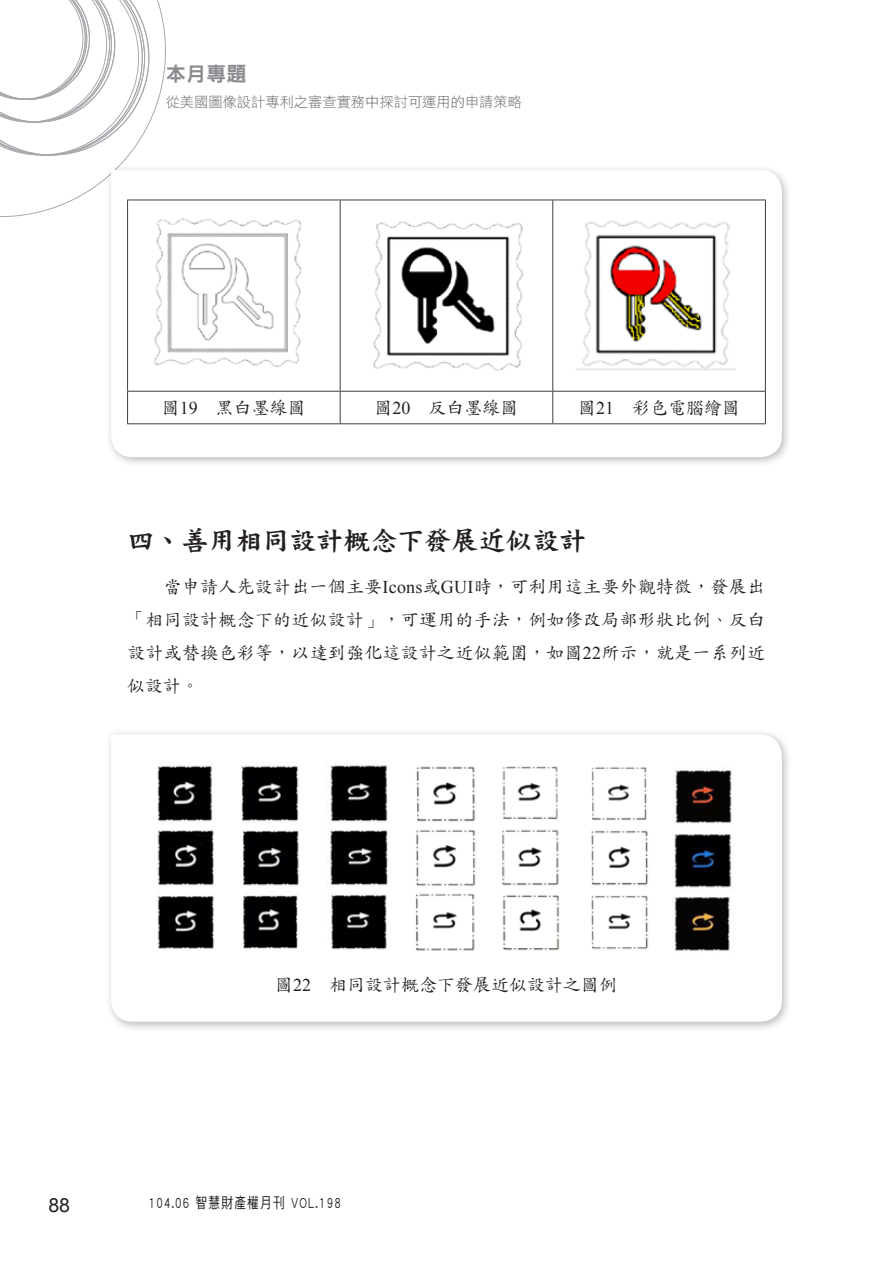
<style>
.page{position:relative;width:893px;height:1263px;background:#fff}
.page>*{position:absolute;margin:0;border:0;box-sizing:border-box;transform-origin:0 0}
.t1{font:27px "DF Kai Shu Std W9";color:#231f20}
.t2{font:20.25px "DF Hei Std W9";color:#8a8c8f}
.t3{font:19.5px "Arial";color:#231f20}
.t4{font:18px/33px "DF Kai Shu Std W5";letter-spacing:.01em;color:#231f20;text-align:justify}
.t5{font:15px "DF Hei Std W5";letter-spacing:.1em;color:#231f20;scale:.78 1}
.t6{font:14.25px "DF Hei Std W3";color:#6c6d70}
.s1{font-family:"Times New Roman"}
</style>
<div class="page">
<svg style="left:0;top:0;width:166px;height:217px"></svg>
<div style="left:105px;top:164px;width:687px;height:303px;background:#231f20;opacity:.3"></div>
<svg style="left:111px;top:170px;width:671px;height:287px"></svg>
<div style="left:105px;top:728px;width:687px;height:304px;background:#231f20;opacity:.3"></div>
<svg style="left:111px;top:735px;width:671px;height:287px"></svg>
<hr style="left:127px;top:200px;width:213px;height:1px;background:#3e3e3f">
<hr style="left:127px;top:200px;width:1px;height:191px;background:#3e3e3f">
<hr style="left:340px;top:200px;width:213px;height:1px;background:#3e3e3f">
<hr style="left:340px;top:200px;width:1px;height:191px;background:#3e3e3f">
<hr style="left:553px;top:200px;width:213px;height:1px;background:#3e3e3f">
<hr style="left:552px;top:200px;width:1px;height:191px;background:#3e3e3f">
<hr style="left:765px;top:200px;width:1px;height:191px;background:#3e3e3f">
<hr style="left:127px;top:391px;width:213px;height:1px;background:#3e3e3f">
<hr style="left:127px;top:392px;width:1px;height:31px;background:#3e3e3f">
<hr style="left:340px;top:391px;width:213px;height:1px;background:#3e3e3f">
<hr style="left:340px;top:392px;width:1px;height:31px;background:#3e3e3f">
<hr style="left:553px;top:391px;width:213px;height:1px;background:#3e3e3f">
<hr style="left:552px;top:392px;width:1px;height:31px;background:#3e3e3f">
<hr style="left:765px;top:392px;width:1px;height:31px;background:#3e3e3f">
<hr style="left:127px;top:423px;width:213px;height:1px;background:#3e3e3f">
<hr style="left:340px;top:423px;width:213px;height:1px;background:#3e3e3f">
<hr style="left:553px;top:423px;width:213px;height:1px;background:#3e3e3f">
<img style="left:151px;top:213px;width:162px;height:161px">
<img style="left:360px;top:213px;width:168px;height:161px">
<img style="left:569px;top:213px;width:168px;height:161px">
<img style="left:149px;top:757px;width:589px;height:201px">
<p class="t2" style="left:166px;top:63px;width:82px">本月專題</p>
<p class="t6" style="left:166px;top:94px;width:358px">從美國圖像設計專利之審查實務中探討可運用的申請策略</p>
<p class="t4" style="left:162px;top:391px;width:145px">圖<span class="s1">19</span> 黑白墨線圖</p>
<p class="t4" style="left:374px;top:391px;width:146px">圖<span class="s1">20</span> 反白墨線圖</p>
<p class="t4" style="left:578px;top:391px;width:163px">圖<span class="s1">21</span> 彩色電腦繪圖</p>
<h1 class="t1" style="left:128px;top:526px;width:460px">四、善用相同設計概念下發展近似設計</h1>
<p class="t4" style="left:127px;top:569px;width:640px;text-indent:36px">當申請人先設計出一個主要<span class="s1">Icons</span>或<span class="s1">GUI</span>時，可利用這主要外觀特徵，發展出「相同設計概念下的近似設計」，可運用的手法，例如修改局部形狀比例、反白設計或替換色彩等，以達到強化這設計之近似範圍，如圖<span class="s1">22</span>所示，就是一系列近似設計。</p>
<p class="t3" style="left:48px;top:1192px;width:23px">88</p>
<p class="t4" style="left:275px;top:968px;width:343px">圖<span class="s1">22</span> 相同設計概念下發展近似設計之圖例</p>
<p class="t5" style="left:149px;top:1194px;width:248px">104.06 智慧財產權月刊 VOL.198</p>
</div>
